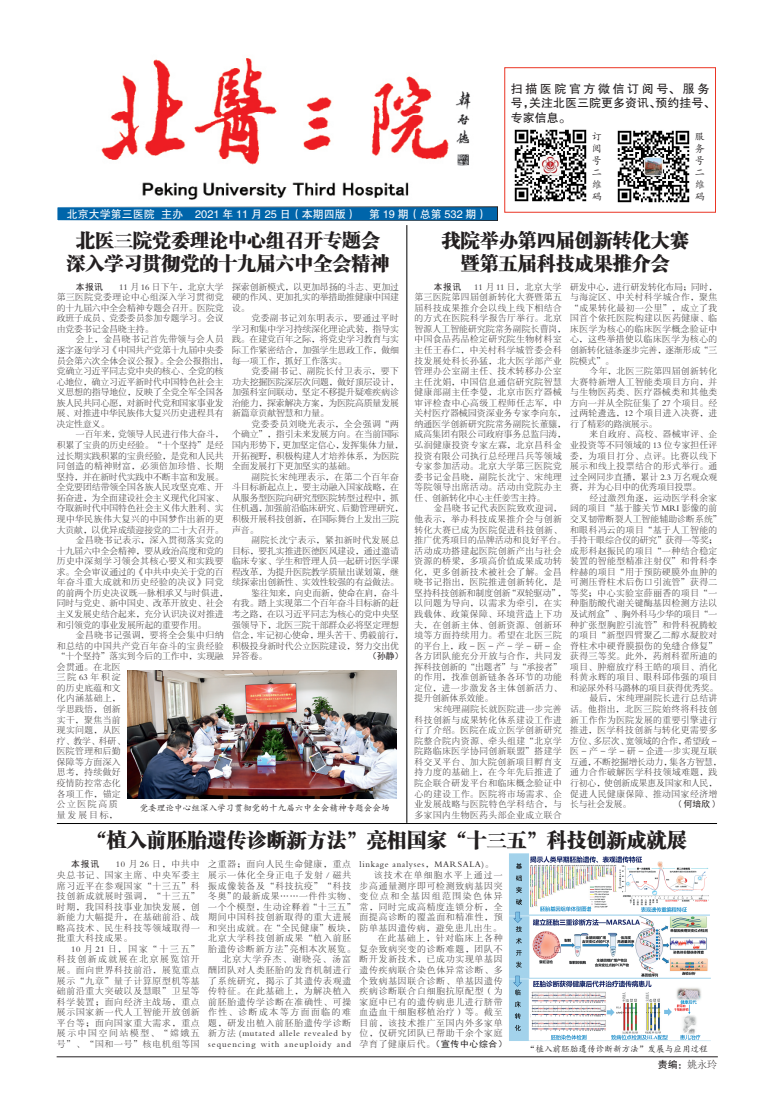
<style>
.page{position:relative;width:774px;height:1117px;background:#fff}
.page>*{position:absolute;margin:0;border:0;box-sizing:border-box;transform-origin:0 0}
.t1{font:20px "FZCSK GBK1 0";color:#231f20}
.t2{font:19px "FZCSK GBK1 0";color:#231f20}
.t3{font:12px/14.4px "FZHTK GBK1 0";color:#231f20}
.t4{font:11px "FZHTK GBK1 0";color:#fff}
.t5{font:10px "FZKTK GBK1 0";color:#231f20}
.t6{font:10px "FZHTK GBK1 0";color:#231f20}
.t7{font:8.8px/10.6px "FZSYK GBK1 0";letter-spacing:.06em;color:#231f20;text-align:justify}
.t8{font:8.8px/10.6px "FZSYK GBK1 0";color:#231f20}
.t9{font:8.8px/10.6px "FZSYK GBK1 0";letter-spacing:.09em;color:#231f20}
.t10{font:8.8px "Kai Ti";color:#231f20}
.t11{font:8.8px "FZSYK GBK1 0";letter-spacing:.08em;color:#231f20}
.t12{font:8.8px "Sim Hei";letter-spacing:.025em;color:#231f20}
.s1{font-family:"Sim Hei"}
.s2{font-family:"FZSYJW GB1 0"}
</style>
<div class="page">
<img style="left:101px;top:58px;width:370px;height:142px">
<div style="left:57px;top:207px;width:440px;height:14px;background:#0065aa"></div>
<svg style="left:83px;top:206px;width:102px;height:1px"></svg>
<svg style="left:194px;top:206px;width:159px;height:1px"></svg>
<hr style="left:57px;top:1057px;width:661px;height:1px;background:#231f20">
<div style="left:504px;top:67px;width:212px;height:146px;border:1px solid #eb3524"></div>
<img style="left:514px;top:129px;width:73px;height:73px">
<img style="left:617px;top:130px;width:73px;height:73px">
<img style="left:127px;top:671px;width:270px;height:127px">
<img style="left:509px;top:853px;width:202px;height:188px">
<hr style="left:57px;top:823px;width:660px;height:1px;background:#000">
<hr style="left:407px;top:225px;width:1px;height:598px;background:#000">
<p class="t4" style="left:67px;top:208px;width:422px">北京大学第三医院 主办 2021 年 11 月 25 日（本期四版） 第 19 期（总第 532 期）</p>
<p class="t3" style="left:511px;top:82px;width:206px">扫描医院官方微信订阅号、服务号，关注北医三院更多资讯、预约挂号、专家信息。</p>
<p class="t5" style="left:592px;top:131px;width:11px">订</p>
<p class="t5" style="left:592px;top:143px;width:11px">阅</p>
<p class="t5" style="left:592px;top:155px;width:11px">号</p>
<p class="t5" style="left:592px;top:167px;width:11px">二</p>
<p class="t5" style="left:592px;top:179px;width:11px">维</p>
<p class="t5" style="left:592px;top:191px;width:11px">码</p>
<p class="t5" style="left:695px;top:131px;width:11px">服</p>
<p class="t5" style="left:695px;top:143px;width:11px">务</p>
<p class="t5" style="left:695px;top:155px;width:11px">号</p>
<p class="t5" style="left:695px;top:167px;width:11px">二</p>
<p class="t5" style="left:695px;top:179px;width:11px">维</p>
<p class="t5" style="left:695px;top:191px;width:11px">码</p>
<p class="t2" style="left:76px;top:229px;width:306px">北医三院党委理论中心组召开专题会</p>
<p class="t2" style="left:67px;top:252px;width:325px">深入学习贯彻党的十九届六中全会精神</p>
<p class="t12" style="left:76px;top:282px;width:28px">本报讯</p>
<p class="t2" style="left:442px;top:230px;width:248px">我院举办第四届创新转化大赛</p>
<p class="t2" style="left:461px;top:252px;width:210px">暨第五届科技成果推介会</p>
<p class="t12" style="left:434px;top:282px;width:29px">本报讯</p>
<p class="t7" style="left:232px;top:281px;width:168px">探索创新模式，以更加昂扬的斗志、更加过硬的作风、更加扎实的举措助推健康中国建设。</p>
<p class="t7" style="left:232px;top:313px;width:168px;text-indent:19px">党委副书记刘东明表示，要通过平时学习和集中学习持续深化理论武装，指导实践。在建党百年之际，将党史学习教育与实际工作紧密结合，加强学生思政工作，做细每一项工作，抓好工作落实。</p>
<p class="t7" style="left:232px;top:366px;width:168px;text-indent:19px">党委副书记、副院长付卫表示，要下功夫挖掘医院深层次问题，做好顶层设计，加强科室间联动，坚定不移提升疑难疾病诊治能力，探索解决方案，为医院高质量发展新篇章贡献智慧和力量。</p>
<p class="t8" style="left:232px;top:419px;width:173px;text-indent:19px">党委委员刘晓光表示，全会强调“两个确立”，指引未来发展方向。在当前国际国内形势下，更加坚定信心，发挥集体力量，开拓视野，积极构建人才培养体系，为医院全面发展打下更加坚实的基础。</p>
<p class="t8" style="left:232px;top:472px;width:173px;text-indent:19px">副院长宋纯理表示，在第二个百年奋斗目标新起点上，要主动融入国家战略，在从服务型医院向研究型医院转型过程中，抓住机遇，加强前沿临床研究、后勤管理研究，积极开展科技创新，在国际舞台上发出三院声音。</p>
<p class="t7" style="left:232px;top:535px;width:168px;text-indent:19px">副院长沈宁表示，紧扣新时代发展总目标，要扎实推进医德医风建设，通过邀请临床专家、学生和管理人员一起研讨医学课程改革，为提升医院教学质量出谋划策，继续探索出创新性、实效性较强的有益做法。</p>
<p class="t8" style="left:232px;top:588px;width:173px;text-indent:19px">鉴往知来，向史而新，使命在肩，奋斗有我。踏上实现第二个百年奋斗目标新的赶考之路，在以习近平同志为核心的党中央坚强领导下，北医三院干部群众必将坚定理想信念，牢记初心使命，埋头苦干、勇毅前行，积极投身新时代公立医院建设，努力交出优异答卷。</p>
<p class="t7" style="left:570px;top:281px;width:149px">研发中心，进行研发转化布局；同时，与海淀区、中关村科学城合作，聚焦“成果转化最初一公里”，成立了我国首个依托医院构建以医药健康、临床医学为核心的临床医学概念验证中心，这些举措使以临床医学为核心的创新转化链条逐步完善，逐渐形成“三院模式”。</p>
<p class="t7" style="left:570px;top:366px;width:149px;text-indent:19px">今年，北医三院第四届创新转化大赛特新增人工智能类项目方向，并与生物医药类、医疗器械类和其他类方向一并从全院征集了 27 个项目。经过两轮遴选，12 个项目进入决赛，进行了精彩的路演展示。</p>
<p class="t7" style="left:570px;top:429px;width:149px;text-indent:19px">来自政府、高校、器械审评、企业投资等不同领域的 13 位专家担任评委，为项目打分、点评。比赛以线下展示和线上投票结合的形式举行。通过全网同步直播，累计 2.3 万名观众观赛，并为心目中的优秀项目投票。</p>
<p class="t7" style="left:570px;top:493px;width:153px;text-align:left;text-indent:19px">经过激烈角逐，运动医学科余家阔的项目“基于膝关节 MRI 影像的前交叉韧带断裂人工智能辅助诊断系统”和眼科冯云的项目“基于人工智能的手持干眼综合仪的研究”获得一等奖；成形科赵振民的项目“一种结合稳定装置的智能型精准注射仪”和骨科李梓赫的项目“用于预防硬膜外血肿的可测压脊柱术后伤口引流管”获得二等奖；中心实验室薛丽香的项目“一种脂肪酸代谢关键酶基因检测方法以及试剂盒”、胸外科马少华的项目“一种扩张型胸腔引流管”和骨科祝腾蛟的项目“新型四臂聚乙二醇水凝胶对脊柱术中硬脊膜损伤的免缝合修复”获得三等奖。此外，药剂科翟所迪的项目、肿瘤放疗科王皓的项目、消化科黄永辉的项目、眼科邱伟强的项目和泌尿外科马潞林的项目获得优秀奖。</p>
<p class="t7" style="left:570px;top:693px;width:153px;text-align:left;text-indent:19px">最后，宋纯理副院长进行总结讲话。他指出，北医三院始终将科技创新工作作为医院发展的重要引擎进行推进，医学科技创新与转化更需要多方位、多层次、宽领域的合作，希望政 -医-产-学-研-企进一步实现互联互通，不断挖掘增长动力，集各方智慧，通力合作破解医学科技领域难题，践行初心，使创新成果惠及国家和人民，促进人民健康保障、推动国家经济增</p>
<p class="t7" style="left:57px;top:281px;width:168px;text-indent:62px">11 月 16 日下午，北京大学第三医院党委理论中心组深入学习贯彻党的十九届六中全会精神专题会召开。医院党政班子成员、党委委员参加专题学习。会议由党委书记金昌晓主持。</p>
<p class="t8" style="left:57px;top:334px;width:173px;text-indent:19px">会上，金昌晓书记首先带领与会人员逐字逐句学习《中国共产党第十九届中央委员会第六次全体会议公报》。全会公报指出，党确立习近平同志党中央的核心、全党的核心地位，确立习近平新时代中国特色社会主义思想的指导地位，反映了全党全军全国各族人民共同心愿，对新时代党和国家事业发展、对推进中华民族伟大复兴历史进程具有决定性意义。</p>
<p class="t7" style="left:57px;top:429px;width:168px;text-indent:19px">一百年来，党领导人民进行伟大奋斗，积累了宝贵的历史经验。“十个坚持”是经过长期实践积累的宝贵经验，是党和人民共同创造的精神财富，必须倍加珍惜、长期坚持，并在新时代实践中不断丰富和发展。全党要团结带领全国各族人民攻坚克难、开拓奋进，为全面建设社会主义现代化国家、夺取新时代中国特色社会主义伟大胜利、实现中华民族伟大复兴的中国梦作出新的更大贡献，以优异成绩迎接党的二十大召开。</p>
<p class="t8" style="left:57px;top:535px;width:173px;text-indent:19px">金昌晓书记表示，深入贯彻落实党的十九届六中全会精神，要从政治高度和党的历史中深刻学习领会其核心要义和实践要求。全会审议通过的《中共中央关于党的百年奋斗重大成就和历史经验的决议》同党的前两个历史决议既一脉相承又与时俱进，同时与党史、新中国史、改革开放史、社会主义发展史结合起来，充分认识决议对推进和引领党的事业发展所起的重要作用。</p>
<p class="t7" style="left:57px;top:630px;width:168px;text-align:left;text-indent:19px">金昌晓书记强调，要将全会集中归纳和总结的中国共产党百年奋斗的宝贵经验“十个坚持”落实到今后的工作中，实现融会贯通。在北医<br>三院63年积淀<br>的历史底蕴和文<br>化内涵基础上，<br>学思践悟，创新<br>实干，聚焦当前<br>现实问题，从医<br>疗、教学、科研、<br>医院管理和后勤<br>保障等方面深入<br>思考，持续做好<br>疫情防控常态化<br>各项工作，锚定<br>公立医院高质<br>量发展目标，</p>
<p class="t7" style="left:415px;top:281px;width:153px;text-align:left;text-indent:60px">11 月 11 日，北京大学第三医院第四届创新转化大赛暨第五届科技成果推介会以线上线下相结合的方式在医院科学报告厅举行。北京智源人工智能研究院常务副院长曹岗，中国食品药品检定研究院生物材料室主任王春仁，中关村科学城管委会科技发展处科长孙猛，北大医学部产业管理办公室副主任、技术转移办公室主任沈娟，中国信息通信研究院智慧健康部副主任李曼，北京市医疗器械审评检查中心高级工程师任志军，中关村医疗器械园资深业务专家李向东，纳通医学创新研究院常务副院长董骧，威高集团有限公司政府事务总监闫涛，弘润健康投资专家左霖，北京昌科金投资有限公司执行总经理吕兵等领域专家参加活动。北京大学第三医院党委书记金昌晓，副院长沈宁、宋纯理等院领导出席活动。活动由党院办主任、创新转化中心主任姜雪主持。</p>
<p class="t7" style="left:415px;top:503px;width:153px;text-align:left;text-indent:19px">金昌晓书记代表医院致欢迎词，他表示，举办科技成果推介会与创新转化大赛已成为医院促进科技创新、推广优秀项目的品牌活动和良好平台。活动成功搭建起医院创新产出与社会资源的桥梁，多项高价值成果成功转化，更多创新技术被社会了解。金昌晓书记指出，医院推进创新转化，是坚持科技创新和制度创新“双轮驱动”，以问题为导向，以需求为牵引，在实践载体、政策保障、环境营造上下功夫，在创新主体、创新资源、创新环境等方面持续用力。希望在北医三院的平台上，政-医-产-学-研-企各方团队能充分开放与合作，共同发挥科技创新的“出题者”与“承接者”的作用，找准创新链条各环节的功能定位，进一步激发各主体创新活力、提升创新体系效能。</p>
<p class="t7" style="left:415px;top:704px;width:149px;text-indent:19px">宋纯理副院长就医院进一步完善科技创新与成果转化体系建设工作进行了介绍。医院在成立医学创新研究院整合院内资源、牵头组建“北京学院路临床医学协同创新联盟”搭建学科交叉平台、加大院创新项目孵育支持力度的基础上，在今年先后推进了院企联合研发平台和临床概念验证中心的建设工作。医院将市场需求、企业发展战略与医院特色学科结合，与多家国内生物医药头部企业成立联合</p>
<p class="t12" style="left:368px;top:652px;width:37px">（孙静）</p>
<p class="t10" style="left:140px;top:804px;width:252px">党委理论中心组深入学习贯彻党的十九届六中全会精神专题会会场</p>
<p class="t7" style="left:570px;top:799px;width:62px">长与社会发展。</p>
<p class="t12" style="left:677px;top:799px;width:41px">( 何培欣 )</p>
<p class="t1" style="left:87px;top:829px;width:602px">“植入前胚胎遗传诊断新方法”亮相国家“十三五”科技创新成就展</p>
<p class="t12" style="left:71px;top:860px;width:30px">本报讯</p>
<p class="t7" style="left:57px;top:859px;width:144px;text-indent:59px">10 月 26 日，中共中央总书记、国家主席、中央军委主席习近平在参观国家“十三五”科技创新成就展时强调，“十三五”时期，我国科技事业加快发展，创新能力大幅提升，在基础前沿、战略高技术、民生科技等领域取得一批重大科技成果。</p>
<p class="t7" style="left:57px;top:944px;width:144px;text-indent:14px">10 月 21 日，国家“十三五”科技创新成就展在北京展览馆开展。面向世界科技前沿，展览重点展示“九章”量子计算原型机等基础前沿重大突破以及慧眼”卫星等科学装置；面向经济主战场，重点展示国家新一代人工智能开放创新平台等；面向国家重大需求，重点展示中国空间站模型、“嫦娥五号”、“国和一号”核电机组等国</p>
<p class="t9" style="left:208px;top:859px;width:149px">之重器；面向人民生命健康，重点展示一体化全身正电子发射 / 磁共振成像装备及“科技抗疫”“科技冬奥”的最新成果……一件件实物、一个个模型，生动诠释着“十三五”期间中国科技创新取得的重大进展和突出成就。在“全民健康”板块，北京大学科技创新成果“植入前胚胎遗传诊断新方法”亮相本次展览。</p>
<p class="t7" style="left:208px;top:954px;width:144px;text-indent:14px">北京大学乔杰、谢晓亮、汤富酬团队对人类胚胎的发育机制进行了系统研究，揭示了其遗传表观遗传特征。在此基础上，为解决植入前胚胎遗传学诊断在准确性、可操作性、诊断成本等方面面临的难题，研发出植入前胚胎遗传学诊断新方法 (mutated allele revealed by sequencing with aneuploidy and</p>
<p class="t11" style="left:360px;top:860px;width:136px">linkage analyses，MARSALA)。</p>
<p class="t7" style="left:360px;top:870px;width:144px;text-indent:14px">该技术在单细胞水平上通过一步高通量测序即可检测致病基因突变位点和全基因组范围染色体异常，同时完成高精度连锁分析，全面提高诊断的覆盖面和精准性，预防单基因遗传病，避免患儿出生。</p>
<p class="t9" style="left:360px;top:933px;width:149px;text-indent:18px">在此基础上，针对临床上各种复杂致病突变的诊断难题，团队不断开发新技术，已成功实现单基因遗传疾病联合染色体异常诊断、多个致病基因联合诊断、单基因遗传疾病诊断联合白细胞抗原配型（为家庭中已有的遗传病患儿进行脐带血造血干细胞移植治疗）等。截至目前，该技术推广至国内外多家单位，仅研究团队已帮助千余个家庭孕育了健康后代。<span class="s1">（宣传中心综合）</span></p>
<p class="t10" style="left:527px;top:1045px;width:183px">“植入前胚胎遗传诊断新方法”发展与应用过程</p>
<p class="t6" style="left:658px;top:1059px;width:61px">责编：<span class="s2">姚永玲</span></p>
</div>
